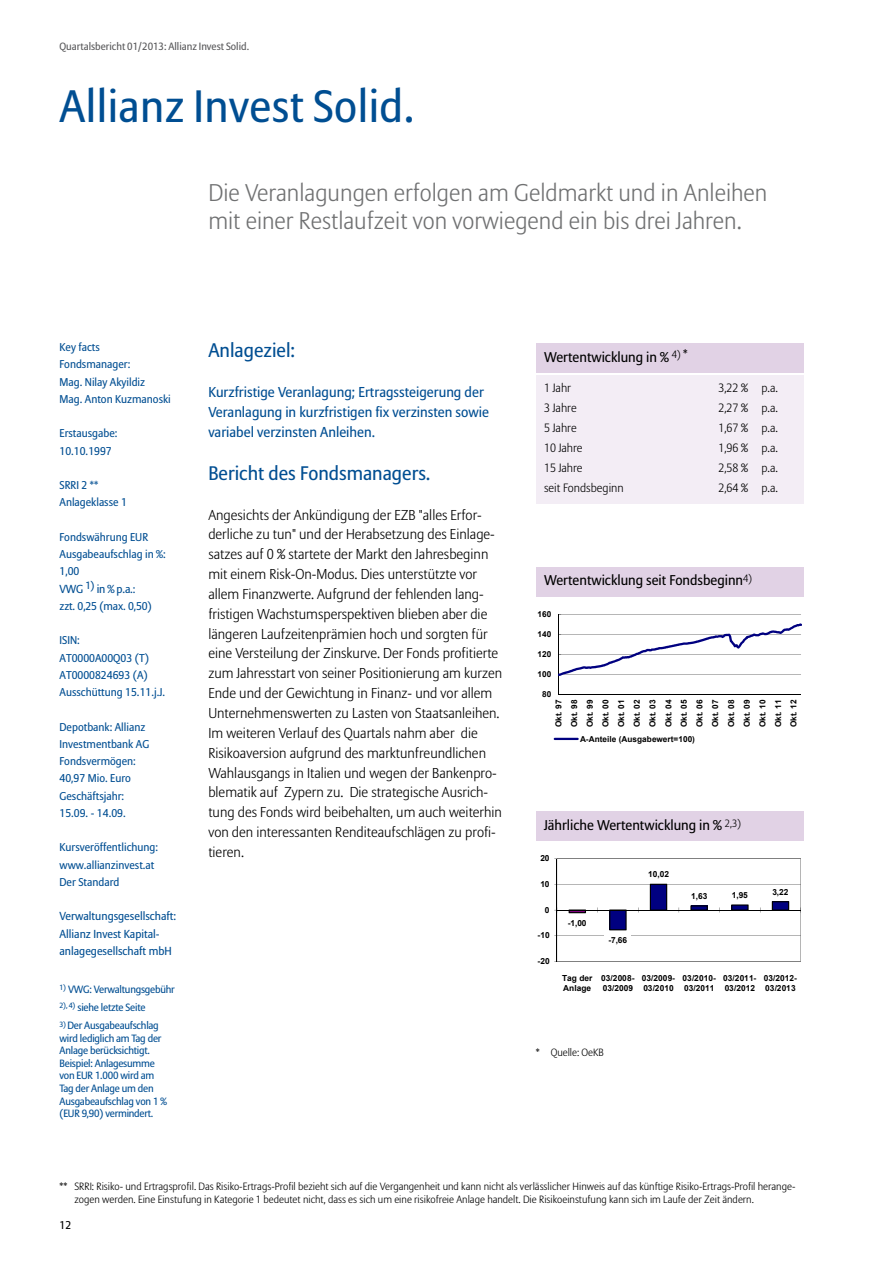
<style>
.page{position:relative;width:893px;height:1263px;background:#fff}
.page>*{position:absolute;margin:0;border:0;box-sizing:border-box;transform-origin:0 0}
.t1{font:45px "Allianz Sans";letter-spacing:.01em;color:#004e92}
.t2{font:300 24px/28.8px "Allianz Sans";color:#707172}
.t3{font:19.5px "Allianz Sans";color:#004e92}
.t4{font:300 14.25px/19.8px "Allianz Sans";color:#000}
.t5{font:14.25px/19.8px "Allianz Sans";color:#004e92}
.t6{font:14.1px "Allianz Sans";color:#000}
.t7{font:300 12px "Allianz Sans";color:#000}
.t8{font:11.55px/17.2px "Allianz Sans";color:#004e92}
.t9{font:11.25px/17.2px "Allianz Sans";color:#004e92}
.t10{font:11.25px "Allianz Sans";color:#000}
.t11{font:300 10.5px/12.6px "Allianz Sans";color:#000}
.t12{font:10.5px/12.6px "Allianz Sans";letter-spacing:-.02em;color:#004e92}
.t13{font:10.5px "Allianz Sans";color:#58585a}
.t14{font:700 8.4px/9.6px "Arial";letter-spacing:-.005em;color:#000}
.t15{font:700 8.25px/15.6px "Arial";letter-spacing:-.005em;color:#000;text-align:justify}
.s1{font-size:11.25px}
</style>
<div class="page">
<svg style="left:554px;top:858px;width:247px;height:104px"></svg>
<div style="left:564px;top:916px;width:26px;height:13px;background:#fff"></div>
<div style="left:605px;top:933px;width:26px;height:14px;background:#fff"></div>
<div style="left:644px;top:867px;width:29px;height:14px;background:#fff"></div>
<div style="left:687px;top:889px;width:24px;height:13px;background:#fff"></div>
<div style="left:728px;top:888px;width:24px;height:13px;background:#fff"></div>
<div style="left:769px;top:885px;width:23px;height:13px;background:#fff"></div>
<div style="left:536px;top:344px;width:268px;height:29px;background:#e1d2e5"></div>
<hr style="left:559px;top:614px;width:242px;height:1px;background:#000">
<hr style="left:558px;top:615px;width:1px;height:80px;background:#000">
<hr style="left:559px;top:695px;width:242px;height:1px;background:#000">
<svg style="left:558px;top:623px;width:244px;height:53px"></svg>
<svg style="left:553px;top:737px;width:25px;height:4px"></svg>
<hr style="left:554px;top:738px;width:25px;height:2px;background:#000080">
<div style="left:536px;top:811px;width:268px;height:30px;background:#e1d2e5"></div>
<div style="left:536px;top:567px;width:268px;height:30px;background:#e1d2e5"></div>
<div style="left:536px;top:375px;width:268px;height:129px;background:#f3edf5"></div>
<p class="t13" style="left:60px;top:40px;width:191px">Quartalsbericht 01/2013: Allianz Invest Solid.</p>
<h1 class="t1" style="left:60px;top:80px;width:356px">Allianz Invest Solid.</h1>
<h2 class="t2" style="left:208px;top:179px;width:560px">Die Veranlagungen erfolgen am Geldmarkt und in Anleihen mit einer Restlaufzeit von vorwiegend ein bis drei Jahren.</h2>
<p class="t9" style="left:60px;top:339px;width:113px">Key facts<br>Fondsmanager:<br>Mag. Nilay Akyildiz<br>Mag. Anton Kuzmanoski</p>
<p class="t9" style="left:60px;top:425px;width:60px">Erstausgabe:<br>10.10.1997</p>
<p class="t9" style="left:60px;top:477px;width:69px">SRRI 2 **<br>Anlageklasse 1</p>
<p class="t9" style="left:60px;top:529px;width:108px">Fondswährung EUR<br>Ausgabeaufschlag in %:<br>1,00</p>
<p class="t8" style="left:60px;top:580px;width:77px">VWG <sup>1)</sup> in % p.a.<span class="s1">:</span></p>
<p class="t9" style="left:60px;top:598px;width:94px">zzt. 0,25 (max. 0,50)</p>
<p class="t9" style="left:60px;top:632px;width:107px">ISIN:<br>AT0000A00Q03 (T)<br>AT0000824693 (A)<br>Ausschüttung 15.11.j.J.</p>
<p class="t9" style="left:60px;top:718px;width:91px">Depotbank: Allianz<br>Investmentbank AG<br>Fondsvermögen:<br>40,97 Mio. Euro<br>Geschäftsjahr:<br>15.09. - 14.09.</p>
<p class="t9" style="left:60px;top:839px;width:100px">Kursveröffentlichung: www.allianzinvest.at<br>Der Standard</p>
<p class="t8" style="left:60px;top:908px;width:118px">Verwaltungsgesellschaft:<br>Allianz Invest Kapital&shy;anlagegesellschaft mbH</p>
<p class="t12" style="left:60px;top:980px;width:117px;line-height:18.1px"><sup>1)</sup> VWG: Verwaltungsgebühr<br><sup>2),</sup> <sup>4)</sup> siehe letzte Seite</p>
<p class="t12" style="left:60px;top:1019px;width:109px"><sup>3)</sup> Der Ausgabeaufschlag wird lediglich am Tag der<br>Anlage berücksichtigt.<br>Beispiel: Anlagesumme von EUR 1.000 wird am<br>Tag der Anlage um den<br>Ausgabeaufschlag von 1 % (EUR 9,90) vermindert.</p>
<h3 class="t3" style="left:208px;top:339px;width:88px">Anlageziel:</h3>
<p class="t5" style="left:208px;top:383px;width:282px">Kurzfristige Veranlagung; Ertragssteigerung der<br>Veranlagung in kurzfristigen fix verzinsten sowie variabel verzinsten Anleihen.</p>
<h3 class="t3" style="left:208px;top:461px;width:224px">Bericht des Fondsmanagers.</h3>
<p class="t4" style="left:208px;top:505px;width:295px">Angesichts der Ankündigung der EZB "alles Erfor&shy;derliche zu tun" und der Herabsetzung des Einlage&shy;satzes auf 0 % startete der Markt den Jahresbeginn mit einem Risk-On-Modus. Dies unterstützte vor allem Finanzwerte. Aufgrund der fehlenden lang&shy;fristigen Wachstumsperspektiven blieben aber die längeren Laufzeitenprämien hoch und sorgten für eine Versteilung der Zinskurve. Der Fonds profitierte zum Jahresstart von seiner Positionierung am kurzen Ende und der Gewichtung in Finanz- und vor allem Unternehmenswerten zu Lasten von Staatsanleihen.<br>Im weiteren Verlauf des Quartals nahm aber die Risikoaversion aufgrund des marktunfreundlichen Wahlausgangs in Italien und wegen der Bankenpro&shy;blematik auf Zypern zu. Die strategische Ausrich&shy;tung des Fonds wird beibehalten, um auch weiterhin von den interessanten Renditeaufschlägen zu profi&shy;tieren.</p>
<p class="t6" style="left:544px;top:348px;width:145px">Wertentwicklung in % <sup>4)</sup> <sup>*</sup></p>
<p class="t7" style="left:544px;top:381px;width:28px">1 Jahr</p>
<p class="t7" style="left:718px;top:381px;width:61px">3,22 % p.a.</p>
<p class="t7" style="left:544px;top:401px;width:34px">3 Jahre</p>
<p class="t7" style="left:718px;top:401px;width:61px">2,27 % p.a.</p>
<p class="t7" style="left:544px;top:421px;width:34px">5 Jahre</p>
<p class="t7" style="left:718px;top:421px;width:61px">1,67 % p.a.</p>
<p class="t7" style="left:544px;top:440px;width:40px">10 Jahre</p>
<p class="t7" style="left:718px;top:440px;width:61px">1,96 % p.a.</p>
<p class="t7" style="left:544px;top:460px;width:40px">15 Jahre</p>
<p class="t7" style="left:718px;top:460px;width:61px">2,58 % p.a.</p>
<p class="t7" style="left:544px;top:480px;width:81px">seit Fondsbeginn</p>
<p class="t7" style="left:718px;top:480px;width:61px">2,64 % p.a.</p>
<p class="t6" style="left:544px;top:572px;width:209px">Wertentwicklung seit Fondsbeginn<sup>4)</sup></p>
<p class="t15" style="left:538px;top:607px;width:15px">160</p>
<p class="t15" style="left:538px;top:627px;width:15px">140</p>
<p class="t15" style="left:538px;top:647px;width:15px">120</p>
<p class="t15" style="left:538px;top:667px;width:15px">100</p>
<p class="t15" style="left:542px;top:687px;width:11px">80</p>
<p class="t15" style="left:551px;top:727px;width:29px;rotate:-90deg">Okt. 97<br>Okt. 98<br>Okt. 99<br>Okt. 00<br>Okt. 01<br>Okt. 02<br>Okt. 03<br>Okt. 04<br>Okt. 05<br>Okt. 06<br>Okt. 07<br>Okt. 08<br>Okt. 09<br>Okt. 10<br>Okt. 11<br>Okt. 12</p>
<p class="t15" style="left:580px;top:731px;width:116px">A-Anteile (Ausgabewert=100)</p>
<p class="t6" style="left:544px;top:817px;width:198px">Jährliche Wertentwicklung in % <sup>2,3)</sup></p>
<p class="t14" style="left:540px;top:854px;width:11px">20</p>
<p class="t14" style="left:540px;top:879px;width:11px">10</p>
<p class="t14" style="left:545px;top:905px;width:6px">0</p>
<p class="t14" style="left:538px;top:931px;width:14px">-10</p>
<p class="t14" style="left:538px;top:957px;width:14px">-20</p>
<p class="t14" style="left:568px;top:918px;width:20px">-1,00</p>
<p class="t14" style="left:648px;top:870px;width:22px">10,02</p>
<p class="t14" style="left:608px;top:935px;width:20px">-7,66</p>
<p class="t14" style="left:691px;top:891px;width:18px">1,63</p>
<p class="t14" style="left:732px;top:890px;width:18px">1,95</p>
<p class="t14" style="left:772px;top:887px;width:18px">3,22</p>
<p class="t14" style="left:562px;top:974px;width:32px">Tag der<br>Anlage</p>
<p class="t14" style="left:601px;top:974px;width:35px">03/2008-<br>03/2009</p>
<p class="t14" style="left:642px;top:974px;width:35px">03/2009-<br>03/2010</p>
<p class="t14" style="left:683px;top:974px;width:35px">03/2010-<br>03/2011</p>
<p class="t14" style="left:723px;top:974px;width:35px">03/2011-<br>03/2012</p>
<p class="t14" style="left:764px;top:974px;width:35px">03/2012-<br>03/2013</p>
<p class="t11" style="left:536px;top:1047px;width:70px">* Quelle: OeKB</p>
<p class="t11" style="left:74px;top:1180px;width:723px;text-indent:-15px">** SRRI: Risiko- und Ertragsprofil. Das Risiko-Ertrags-Profil bezieht sich auf die Vergangenheit und kann nicht als verlässlicher Hinweis auf das künftige Risiko-Ertrags-Profil herange&shy;zogen werden. Eine Einstufung in Kategorie 1 bedeutet nicht, dass es sich um eine risikofreie Anlage handelt. Die Risikoeinstufung kann sich im Laufe der Zeit ändern.</p>
<p class="t10" style="left:60px;top:1218px;width:13px">12</p>
</div>
